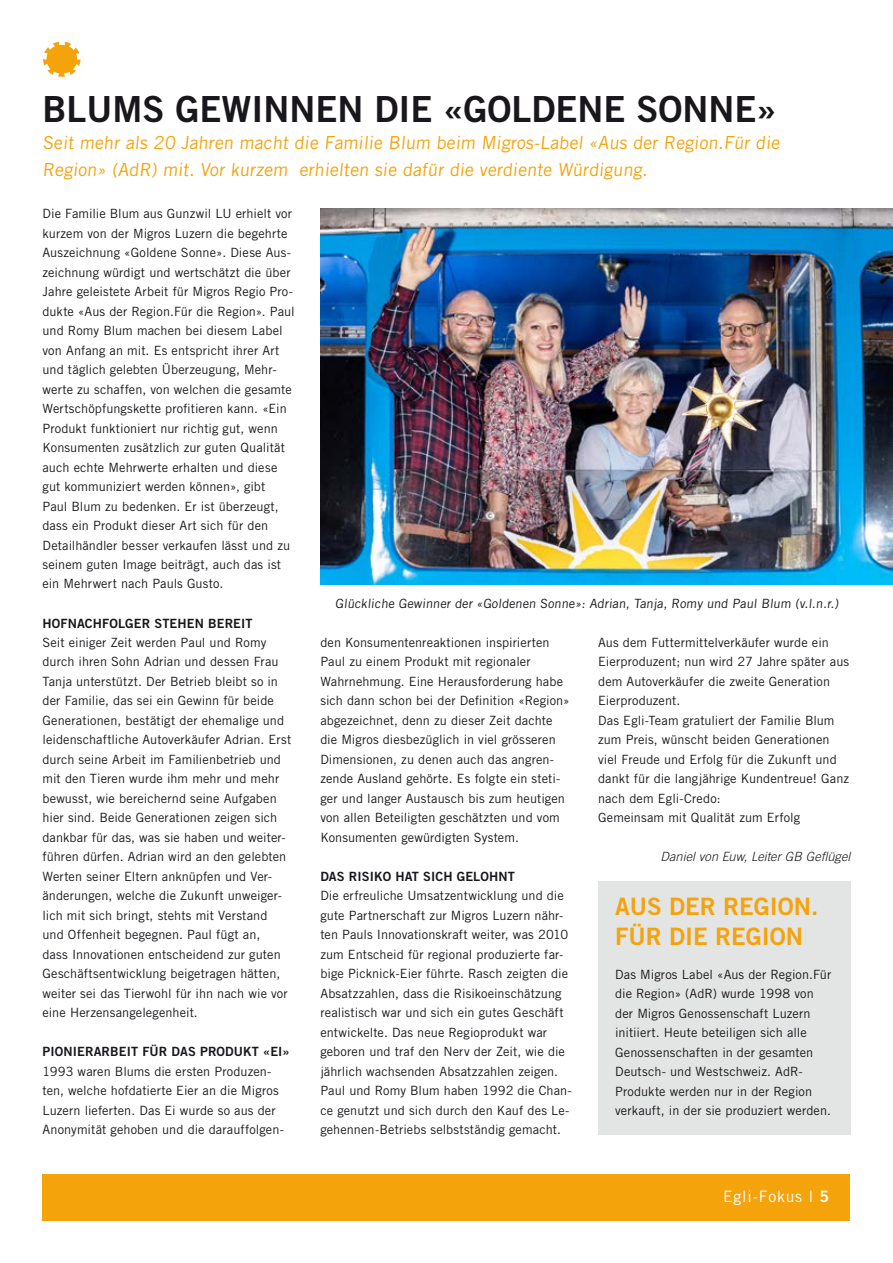
<style>
.page{position:relative;width:893px;height:1263px;background:#fff}
.page>*{position:absolute;margin:0;border:0;box-sizing:border-box;transform-origin:0 0}
.t1{font:36px "Trade Gothic LT Std Bd 2";color:#1a171c}
.t2{font:24px/30px "Trade Gothic LT Std Bd 2";color:#f5a30b}
.t3{font:18px/27px "Trade Gothic LT Std";color:#f5a30b}
.t4{font:15.75px "Trade Gothic LT Std";letter-spacing:.05em;color:#fff}
.t5{font:12.75px/19.5px "Trade Gothic LT Std";letter-spacing:.005em;color:#1a171c}
.t6{font:12.75px "Trade Gothic LT Std Bd 2";letter-spacing:.01em;color:#1a171c}
.t7{font:italic 300 12.75px "Trade Gothic LT Std";letter-spacing:.01em;color:#1a171c}
.s1{font-family:"Trade Gothic LT Std Bd 2"}
</style>
<div class="page">
<div style="left:43px;top:1174px;width:807px;height:46px;background:#f5a30b"></div>
<svg style="left:43px;top:42px;width:37px;height:35px"></svg>
<img style="left:320px;top:208px;width:573px;height:376px">
<div style="left:598px;top:881px;width:252px;height:254px;background:#e3e4e4"></div>
<h1 class="t1" style="left:43px;top:86px;width:735px">BLUMS GEWINNEN DIE «GOLDENE SONNE»</h1>
<h3 class="t3" style="left:43px;top:128px;width:741px">Seit mehr als 20 Jahren macht die Familie Blum beim Migros-Label «Aus der Region.Für die<br>Region» (AdR) mit. Vor kurzem erhielten sie dafür die verdiente Würdigung.</h3>
<p class="t5" style="left:43px;top:204px;width:254px">Die Familie Blum aus Gunzwil LU erhielt vor kurzem von der Migros Luzern die begehrte Auszeichnung «Goldene Sonne». Diese Aus&shy;zeichnung würdigt und wertschätzt die über Jahre geleistete Arbeit für Migros Regio Pro&shy;dukte «Aus der Region.Für die Region». Paul und Romy Blum machen bei diesem Label von Anfang an mit. Es entspricht ihrer Art und täglich gelebten Überzeugung, Mehr&shy;werte zu schaffen, von welchen die gesamte Wertschöpfungskette profitieren kann. «Ein Produkt funktioniert nur richtig gut, wenn Konsumenten zusätzlich zur guten Qualität auch echte Mehrwerte erhalten und diese gut kommuniziert werden können», gibt<br>Paul Blum zu bedenken. Er ist überzeugt, dass ein Produkt dieser Art sich für den Detailhändler besser verkaufen lässt und zu seinem guten Image beiträgt, auch das ist ein Mehrwert nach Pauls Gusto.</p>
<p class="t6" style="left:43px;top:615px;width:212px">HOFNACHFOLGER STEHEN BEREIT</p>
<p class="t5" style="left:43px;top:632px;width:250px">Seit einiger Zeit werden Paul und Romy durch ihren Sohn Adrian und dessen Frau Tanja unterstützt. Der Betrieb bleibt so in der Familie, das sei ein Gewinn für beide Generationen, bestätigt der ehemalige und leidenschaftliche Autoverkäufer Adrian. Erst durch seine Arbeit im Familienbetrieb und mit den Tieren wurde ihm mehr und mehr bewusst, wie bereichernd seine Aufgaben hier sind. Beide Generationen zeigen sich dankbar für das, was sie haben und weiter&shy;führen dürfen. Adrian wird an den gelebten Werten seiner Eltern anknüpfen und Ver&shy;änderungen, welche die Zukunft unweiger&shy;lich mit sich bringt, stehts mit Verstand und Offenheit begegnen. Paul fügt an,<br>dass Innovationen entscheidend zur guten Geschäftsentwicklung beigetragen hätten, weiter sei das Tierwohl für ihn nach wie vor eine Herzensangelegenheit.</p>
<p class="t6" style="left:43px;top:1044px;width:249px">PIONIERARBEIT FÜR DAS PRODUKT «EI»</p>
<p class="t5" style="left:43px;top:1061px;width:243px">1993 waren Blums die ersten Produzen&shy;ten, welche hofdatierte Eier an die Migros Luzern lieferten. Das Ei wurde so aus der Anonymität gehoben und die darauffolgen-</p>
<p class="t5" style="left:335px;top:594px;width:507px">Glückliche Gewinner der «Goldenen Sonne»: Adrian, Tanja, Romy und Paul Blum (v.l.n.r.)</p>
<p class="t5" style="left:320px;top:632px;width:251px">den Konsumentenreaktionen inspirierten Paul zu einem Produkt mit regionaler Wahrnehmung. Eine Herausforderung habe sich dann schon bei der Definition «Region» abgezeichnet, denn zu dieser Zeit dachte die Migros diesbezüglich in viel grösseren Dimensionen, zu denen auch das angren&shy;zende Ausland gehörte. Es folgte ein steti&shy;ger und langer Austausch bis zum heutigen von allen Beteiligten geschätzten und vom Konsumenten gewürdigten System.</p>
<p class="t6" style="left:320px;top:868px;width:196px">DAS RISIKO HAT SICH GELOHNT</p>
<p class="t5" style="left:320px;top:886px;width:253px">Die erfreuliche Umsatzentwicklung und die gute Partnerschaft zur Migros Luzern nähr&shy;ten Pauls Innovationskraft weiter, was 2010 zum Entscheid für regional produzierte far&shy;bige Picknick-Eier führte. Rasch zeigten die Absatzzahlen, dass die Risikoeinschätzung realistisch war und sich ein gutes Geschäft entwickelte. Das neue Regioprodukt war geboren und traf den Nerv der Zeit, wie die jährlich wachsenden Absatzzahlen zeigen.<br>Paul und Romy Blum haben 1992 die Chan&shy;ce genutzt und sich durch den Kauf des Le&shy;gehennen-Betriebs selbstständig gemacht.</p>
<p class="t5" style="left:598px;top:632px;width:253px">Aus dem Futtermittelverkäufer wurde ein Eierproduzent; nun wird 27 Jahre später aus dem Autoverkäufer die zweite Generation Eierproduzent.<br>Das Egli-Team gratuliert der Familie Blum zum Preis, wünscht beiden Generationen viel Freude und Erfolg für die Zukunft und dankt für die langjährige Kundentreue! Ganz nach dem Egli-Credo:<br>Gemeinsam mit Qualität zum Erfolg</p>
<p class="t7" style="left:660px;top:849px;width:192px">Daniel von Euw, Leiter GB Geflügel</p>
<h2 class="t2" style="left:615px;top:891px;width:205px">AUS DER REGION.<br>FÜR DIE REGION</h2>
<p class="t5" style="left:615px;top:964px;width:218px">Das Migros Label «Aus der Region.Für die Region» (AdR) wurde 1998 von der Migros Genossenschaft Luzern initiiert. Heute beteiligen sich alle Genossenschaften in der gesamten Deutsch- und Westschweiz. AdR-Produkte werden nur in der Region verkauft, in der sie produziert werden.</p>
<p class="t4" style="left:723px;top:1187px;width:108px">Egli-Fokus l <span class="s1">5</span></p>
</div>
